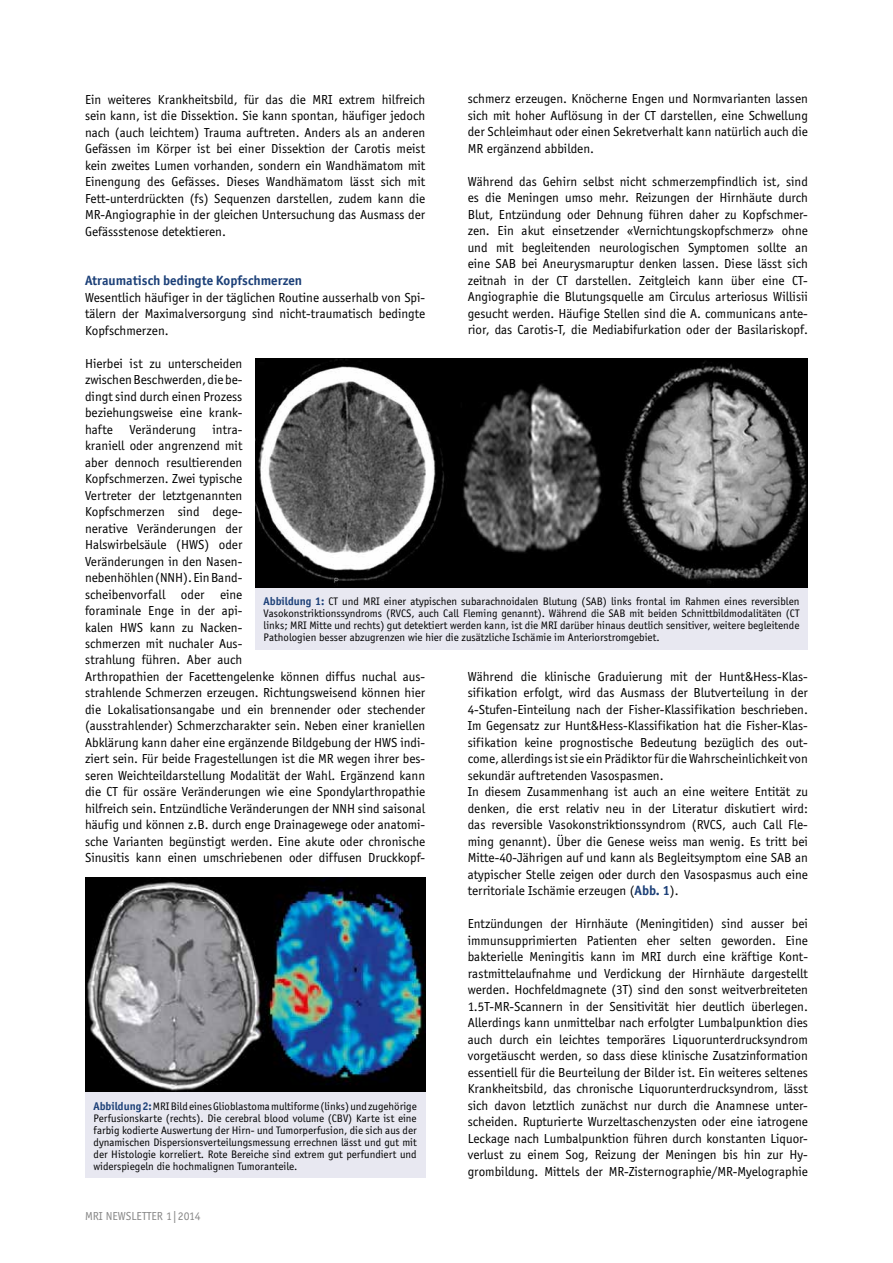
<style>
.page{position:relative;width:893px;height:1263px;background:#fff}
.page>*{position:absolute;margin:0;border:0;box-sizing:border-box;transform-origin:0 0}
.t1{font:13.5px/16.5px "Officina Sans EFOP";color:#000;text-align:justify}
.t2{font:700 13.5px "Officina Sans ITC Std";color:#1c4078}
.t3{font:12px "Officina Sans EFOP";color:#878787}
.t4{font:11.25px/12px "Officina Sans EFOP";color:#000;text-align:justify}
.s1{font-family:"Officina Sans ITC Std";font-weight:700;color:#1c4078}
</style>
<div class="page">
<img style="left:255px;top:358px;width:553px;height:230px">
<div style="left:255px;top:588px;width:553px;height:61px;background:#e8e8f1"></div>
<img style="left:85px;top:877px;width:340px;height:216px">
<div style="left:85px;top:1093px;width:340px;height:85px;background:#e8e8f1"></div>
<p class="t1" style="left:468px;top:91px;width:342px">schmerz erzeugen. Knöcherne Engen und Normvarianten lassen sich mit hoher Auflösung in der CT darstellen, eine Schwellung der Schleimhaut oder einen Sekretverhalt kann natürlich auch die MR ergänzend abbilden.</p>
<p class="t1" style="left:468px;top:173px;width:342px">Während das Gehirn selbst nicht schmerzempfindlich ist, sind es die Meningen umso mehr. Reizungen der Hirnhäute durch Blut, Entzündung oder Dehnung führen daher zu Kopfschmer&shy;zen. Ein akut einsetzender «Vernichtungskopfschmerz» ohne und mit begleitenden neurologischen Symptomen sollte an eine SAB bei Aneurysmaruptur denken lassen. Diese lässt sich zeitnah in der CT darstellen. Zeitgleich kann über eine CT-Angiographie die Blutungsquelle am Circulus arteriosus Willisii gesucht werden. Häufige Stellen sind die A. communicans ante&shy;rior, das Carotis-T, die Mediabifurkation oder der Basilariskopf.</p>
<p class="t1" style="left:85px;top:91px;width:342px">Ein weiteres Krankheitsbild, für das die MRI extrem hilfreich sein kann, ist die Dissektion. Sie kann spontan, häufiger jedoch nach (auch leichtem) Trauma auftreten. Anders als an anderen Gefässen im Körper ist bei einer Dissektion der Carotis meist kein zweites Lumen vorhanden, sondern ein Wandhämatom mit Einengung des Gefässes. Dieses Wandhämatom lässt sich mit Fett-unterdrückten (fs) Sequenzen darstellen, zudem kann die MR-Angiographie in der gleichen Untersuchung das Ausmass der Gefässstenose detektieren.</p>
<p class="t2" style="left:85px;top:272px;width:219px">Atraumatisch bedingte Kopfschmerzen</p>
<p class="t1" style="left:85px;top:289px;width:342px">Wesentlich häufiger in der täglichen Routine ausserhalb von Spi&shy;tälern der Maximalversorgung sind nicht-traumatisch bedingte Kopfschmerzen.</p>
<p class="t1" style="left:85px;top:355px;width:342px;text-align:left">Hierbei ist zu unterscheiden<br>zwischen Beschwerden, die be-<br>dingt sind durch einen Prozess<br>beziehungsweise eine krank-<br>hafte Veränderung intra-<br>kraniell oder angrenzend mit<br>aber dennoch resultierenden<br>Kopfschmerzen. Zwei typische<br>Vertreter der letztgenannten<br>Kopfschmerzen sind dege-<br>nerative Veränderungen der<br>Halswirbelsäule (HWS) oder<br>Veränderungen in den Nasen-<br>nebenhöhlen (NNH). Ein Band-<br>scheibenvorfall oder eine<br>foraminale Enge in der api-<br>kalen HWS kann zu Nacken-<br>schmerzen mit nuchaler Aus-<br>strahlung führen. Aber auch<br>Arthropathien der Facettengelenke können diffus nuchal aus&shy;strahlende Schmerzen erzeugen. Richtungsweisend können hier die Lokalisationsangabe und ein brennender oder stechender (ausstrahlender) Schmerzcharakter sein. Neben einer kraniellen Abklärung kann daher eine ergänzende Bildgebung der HWS indi&shy;ziert sein. Für beide Fragestellungen ist die MR wegen ihrer bes&shy;seren Weichteildarstellung Modalität der Wahl. Ergänzend kann die CT für ossäre Veränderungen wie eine Spondylarthropathie hilfreich sein. Entzündliche Veränderungen der NNH sind saisonal häufig und können z.B. durch enge Drainagewege oder anatomi&shy;sche Varianten begünstigt werden. Eine akute oder chronische Sinusitis kann einen umschriebenen oder diffusen Druckkopf-</p>
<p class="t4" style="left:264px;top:595px;width:537px"><span class="s1">Abbildung 1:</span> CT und MRI einer atypischen subarachnoidalen Blutung (SAB) links frontal im Rahmen eines reversiblen Vasokonstriktionssyndroms (RVCS, auch Call Fleming genannt). Während die SAB mit beiden Schnittbildmodalitäten (CT links; MRI Mitte und rechts) gut detektiert werden kann, ist die MRI darüber hinaus deutlich sensitiver, weitere begleitende Pathologien besser abzugrenzen wie hier die zusätzliche Ischämie im Anteriorstromgebiet.</p>
<p class="t1" style="left:468px;top:668px;width:342px;text-align:left">Während die klinische Graduierung mit der Hunt&amp;Hess-Klas&shy;sifikation erfolgt, wird das Ausmass der Blutverteilung in der 4-Stufen-Einteilung nach der Fisher-Klassifikation beschrieben.<br>Im Gegensatz zur Hunt&amp;Hess-Klassifikation hat die Fisher-Klas&shy;sifikation keine prognostische Bedeutung bezüglich des out&shy;come, allerdings ist sie ein Prädiktor für die Wahrscheinlichkeit von sekundär auftretenden Vasospasmen.<br>In diesem Zusammenhang ist auch an eine weitere Entität zu denken, die erst relativ neu in der Literatur diskutiert wird: das reversible Vasokonstriktionssyndrom (RVCS, auch Call Fle&shy;ming genannt). Über die Genese weiss man wenig. Es tritt bei Mitte-40-Jährigen auf und kann als Begleitsymptom eine SAB an atypischer Stelle zeigen oder durch den Vasospasmus auch eine territoriale Ischämie erzeugen (<span class="s1">Abb. 1</span>).</p>
<p class="t1" style="left:468px;top:916px;width:342px">Entzündungen der Hirnhäute (Meningitiden) sind ausser bei immunsupprimierten Patienten eher selten geworden. Eine bakterielle Meningitis kann im MRI durch eine kräftige Kont&shy;rastmittelaufnahme und Verdickung der Hirnhäute dargestellt werden. Hochfeldmagnete (3T) sind den sonst weitverbreiteten 1.5T-MR-Scannern in der Sensitivität hier deutlich überlegen.<br>Allerdings kann unmittelbar nach erfolgter Lumbalpunktion dies auch durch ein leichtes temporäres Liquorunterdrucksyndrom vorgetäuscht werden, so dass diese klinische Zusatzinformation essentiell für die Beurteilung der Bilder ist. Ein weiteres seltenes Krankheitsbild, das chronische Liquorunterdrucksyndrom, lässt sich davon letztlich zunächst nur durch die Anamnese unter&shy;scheiden. Rupturierte Wurzeltaschenzysten oder eine iatrogene Leckage nach Lumbalpunktion führen durch konstanten Liquor&shy;verlust zu einem Sog, Reizung der Meningen bis hin zur Hy&shy;grombildung. Mittels der MR-Zisternographie/MR-Myelographie</p>
<p class="t4" style="left:94px;top:1100px;width:325px"><span class="s1">Abbildung 2:</span> MRI Bild eines Glioblastoma multiforme (links) und zugehörige Perfusionskarte (rechts). Die cerebral blood volume (CBV) Karte ist eine farbig kodierte Auswertung der Hirn- und Tumorperfusion, die sich aus der dynamischen Dispersionsverteilungsmessung errechnen lässt und gut mit der Histologie korreliert. Rote Bereiche sind extrem gut perfundiert und widerspiegeln die hochmalignen Tumoranteile.</p>
<p class="t3" style="left:85px;top:1210px;width:117px">MRI NEWSLETTER 1|2014</p>
</div>
